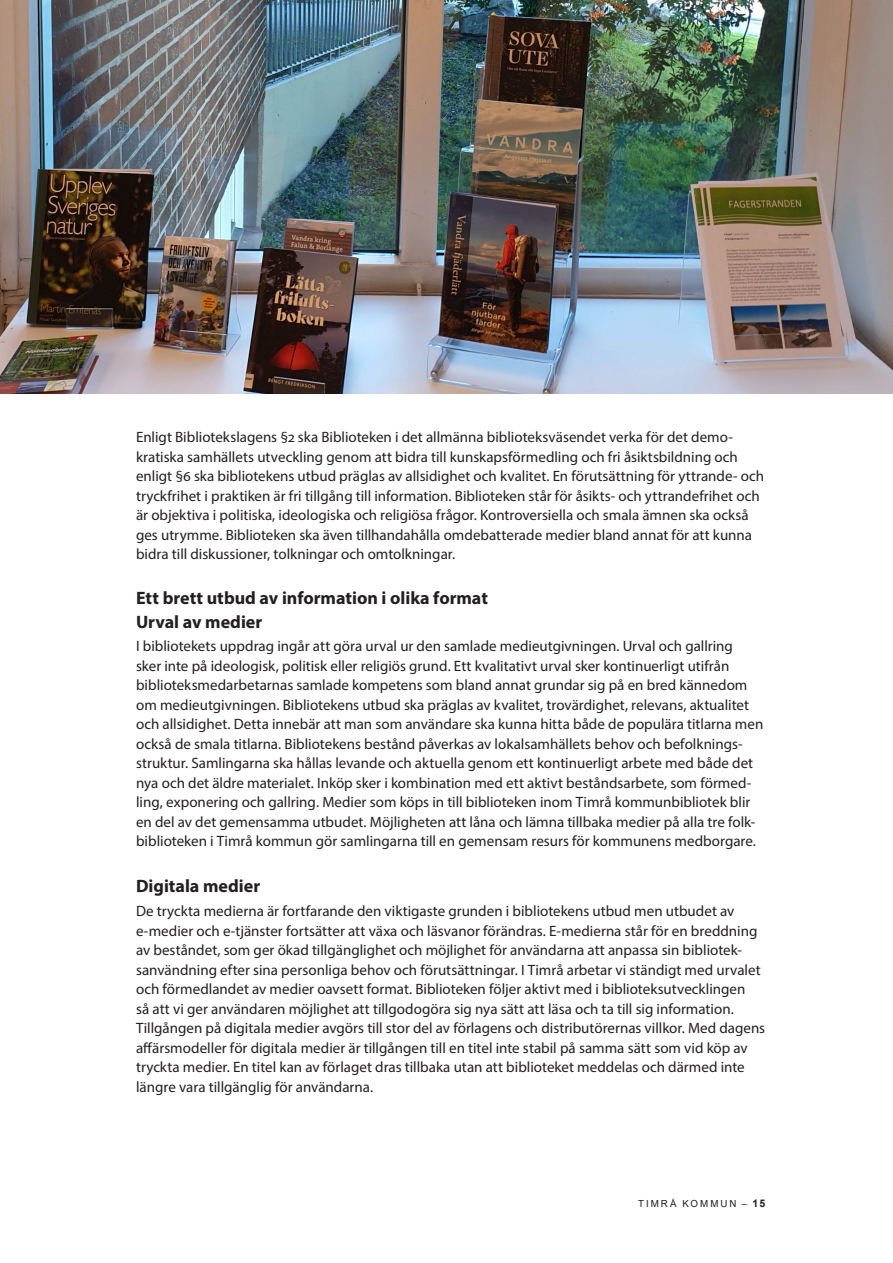
<style>
.page{position:relative;width:893px;height:1263px;background:#fff}
.page>*{position:absolute;margin:0;border:0;box-sizing:border-box;transform-origin:0 0}
.Bröd_-_utan_indrag{font:700 18px "Myriad Pro";color:#231f20}
.Bröd_-_utan_indrag-2{font:15px/19.5px "Myriad Pro";color:#231f20}
.t1{font:9.75px "Arial";letter-spacing:.205em;color:#231f20}
.s1{font-weight:700;font-size:10.5px}
</style>
<div class="page">
<img style="left:0;top:0;width:893px;height:393px">
<p class="Bröd_-_utan_indrag-2" style="left:136px;top:427px;width:630px">Enligt Bibliotekslagens §2 ska Biblioteken i det allmänna biblioteksväsendet verka för det demo&shy;kratiska samhällets utveckling genom att bidra till kunskapsförmedling och fri åsiktsbildning och enligt §6 ska bibliotekens utbud präglas av allsidighet och kvalitet. En förutsättning för yttrande- och tryckfrihet i praktiken är fri tillgång till information. Biblioteken står för åsikts- och yttrandefrihet och är objektiva i politiska, ideologiska och religiösa frågor. Kontroversiella och smala ämnen ska också ges utrymme. Biblioteken ska även tillhandahålla omdebatterade medier bland annat för att kunna bidra till diskussioner, tolkningar och omtolkningar.</p>
<p class="Bröd_-_utan_indrag" style="left:136px;top:586px;width:353px">Ett brett utbud av information i olika format</p>
<p class="Bröd_-_utan_indrag" style="left:136px;top:610px;width:128px">Urval av medier</p>
<p class="Bröd_-_utan_indrag-2" style="left:136px;top:636px;width:629px">I bibliotekets uppdrag ingår att göra urval ur den samlade medieutgivningen. Urval och gallring<br>sker inte på ideologisk, politisk eller religiös grund. Ett kvalitativt urval sker kontinuerligt utifrån biblioteksmedarbetarnas samlade kompetens som bland annat grundar sig på en bred kännedom om medieutgivningen. Bibliotekens utbud ska präglas av kvalitet, trovärdighet, relevans, aktualitet och allsidighet. Detta innebär att man som användare ska kunna hitta både de populära titlarna men också de smala titlarna. Bibliotekens bestånd påverkas av lokalsamhällets behov och befolknings&shy;struktur. Samlingarna ska hållas levande och aktuella genom ett kontinuerligt arbete med både det nya och det äldre materialet. Inköp sker i kombination med ett aktivt beståndsarbete, som förmed&shy;ling, exponering och gallring. Medier som köps in till biblioteken inom Timrå kommunbibliotek blir en del av det gemensamma utbudet. Möjligheten att låna och lämna tillbaka medier på alla tre folk&shy;biblioteken i Timrå kommun gör samlingarna till en gemensam resurs för kommunens medborgare.</p>
<p class="Bröd_-_utan_indrag" style="left:136px;top:874px;width:126px">Digitala medier</p>
<p class="Bröd_-_utan_indrag-2" style="left:136px;top:901px;width:631px">De tryckta medierna är fortfarande den viktigaste grunden i bibliotekens utbud men utbudet av e-medier och e-tjänster fortsätter att växa och läsvanor förändras. E-medierna står för en breddning av beståndet, som ger ökad tillgänglighet och möjlighet för användarna att anpassa sin bibliotek&shy;sanvändning efter sina personliga behov och förutsättningar. I Timrå arbetar vi ständigt med urvalet och förmedlandet av medier oavsett format. Biblioteken följer aktivt med i biblioteksutvecklingen<br>så att vi ger användaren möjlighet att tillgodogöra sig nya sätt att läsa och ta till sig information.<br>Tillgången på digitala medier avgörs till stor del av förlagens och distributörernas villkor. Med dagens affärsmodeller för digitala medier är tillgången till en titel inte stabil på samma sätt som vid köp av tryckta medier. En titel kan av förlaget dras tillbaka utan att biblioteket meddelas och därmed inte längre vara tillgänglig för användarna.</p>
<p class="t1" style="left:638px;top:1197px;width:129px">TIMRÅ KOMMUN – <span class="s1">15</span></p>
</div>
